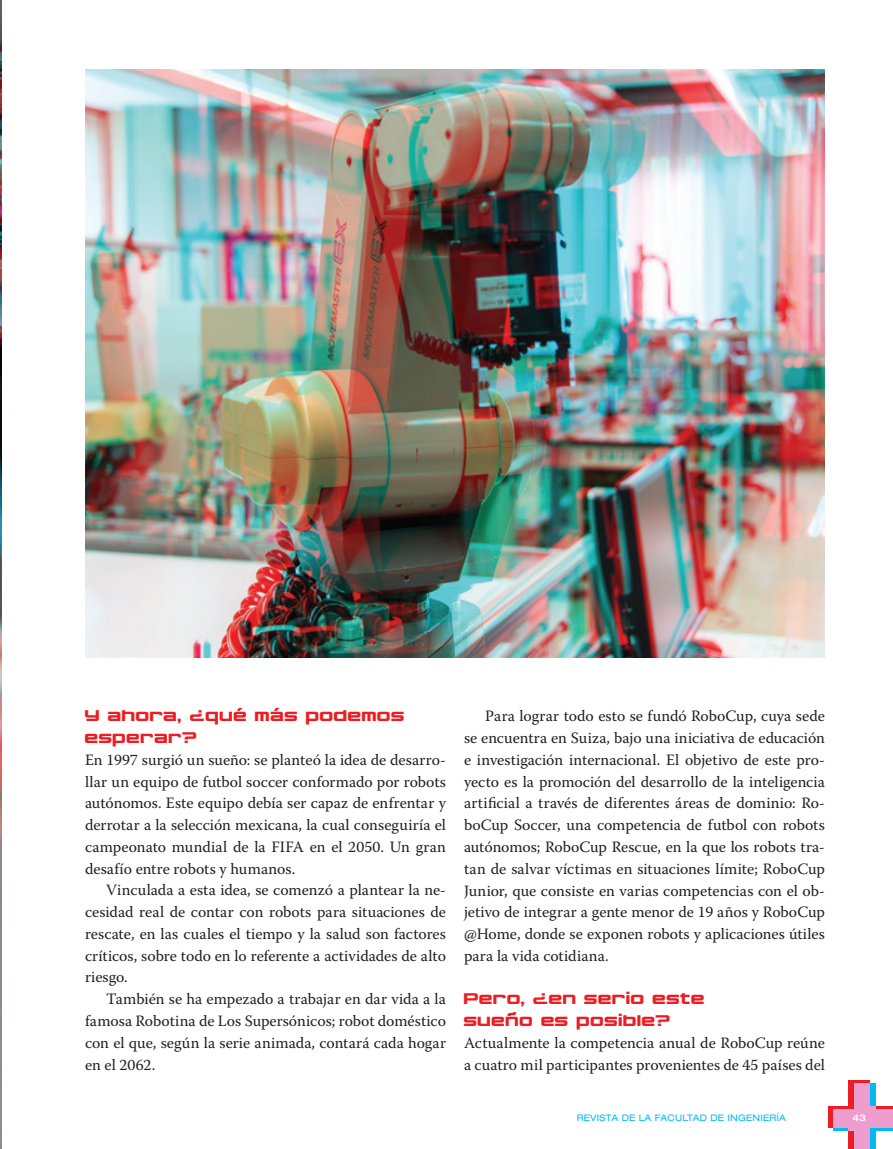
<style>
.page{position:relative;width:893px;height:1149px;background:#fff}
.page>*{position:absolute;margin:0;border:0;box-sizing:border-box;transform-origin:0 0}
.t1{font:15.75px/21.8px "Warnock Pro";color:#231f20;text-align:justify}
.t2{font:15.75px/21.8px "Nakadai";letter-spacing:.005em;color:#ee1d23}
.t3{font:500 expanded 9.15px "Helvetica Neue LT Pro";color:#fff}
.t4{font:expanded 9px "Helvetica Neue LT Pro";letter-spacing:.02em;color:#00bbf1}
</style>
<div class="page">
<div style="left:828px;top:1106px;width:65px;height:21px;background:#ee1d23"></div>
<div style="left:849px;top:1079px;width:21px;height:69px;background:#ee1d23"></div>
<div style="left:833px;top:1109px;width:60px;height:21px;background:#ee9ece"></div>
<svg style="left:854px;top:1083px;width:21px;height:65px"></svg>
<img style="left:0;top:0;width:1px;height:1148px">
<img style="left:85px;top:70px;width:740px;height:587px">
<p class="t2" style="left:85px;top:704px;width:322px">Y ahora, ¿qué más podemos esperar?</p>
<p class="t1" style="left:85px;top:748px;width:362px">En 1997 surgió un sueño: se planteó la idea de desarro&shy;llar un equipo de futbol soccer conformado por robots autónomos. Este equipo debía ser capaz de enfrentar y derrotar a la selección mexicana, la cual conseguiría el campeonato mundial de la FIFA en el 2050. Un gran desafío entre robots y humanos.</p>
<p class="t1" style="left:85px;top:878px;width:362px;text-indent:21px">Vinculada a esta idea, se comenzó a plantear la ne&shy;cesidad real de contar con robots para situaciones de rescate, en las cuales el tiempo y la salud son factores críticos, sobre todo en lo referente a actividades de alto riesgo.</p>
<p class="t1" style="left:85px;top:987px;width:362px;text-indent:21px">También se ha empezado a trabajar en dar vida a la famosa Robotina de Los Supersónicos; robot doméstico con el que, según la serie animada, contará cada hogar en el 2062.</p>
<p class="t1" style="left:464px;top:704px;width:362px;text-indent:21px">Para lograr todo esto se fundó RoboCup, cuya sede se encuentra en Suiza, bajo una iniciativa de educación e investigación internacional. El objetivo de este pro&shy;yecto es la promoción del desarrollo de la inteligencia artificial a través de diferentes áreas de dominio: Ro&shy;boCup Soccer, una competencia de futbol con robots autónomos; RoboCup Rescue, en la que los robots tra&shy;tan de salvar víctimas en situaciones límite; RoboCup Junior, que consiste en varias competencias con el ob&shy;jetivo de integrar a gente menor de 19 años y RoboCup @Home, donde se exponen robots y aplicaciones útiles para la vida cotidiana.</p>
<p class="t2" style="left:464px;top:987px;width:243px">Pero, ¿en serio este sueño es posible?</p>
<p class="t1" style="left:464px;top:1031px;width:362px">Actualmente la competencia anual de RoboCup reúne a cuatro mil participantes provenientes de 45 países del</p>
<p class="t4" style="left:577px;top:1112px;width:211px">REVISTA DE LA FACULTAD DE I NGENIERÍA</p>
<p class="t3" style="left:852px;top:1111px;width:15px">43</p>
</div>
